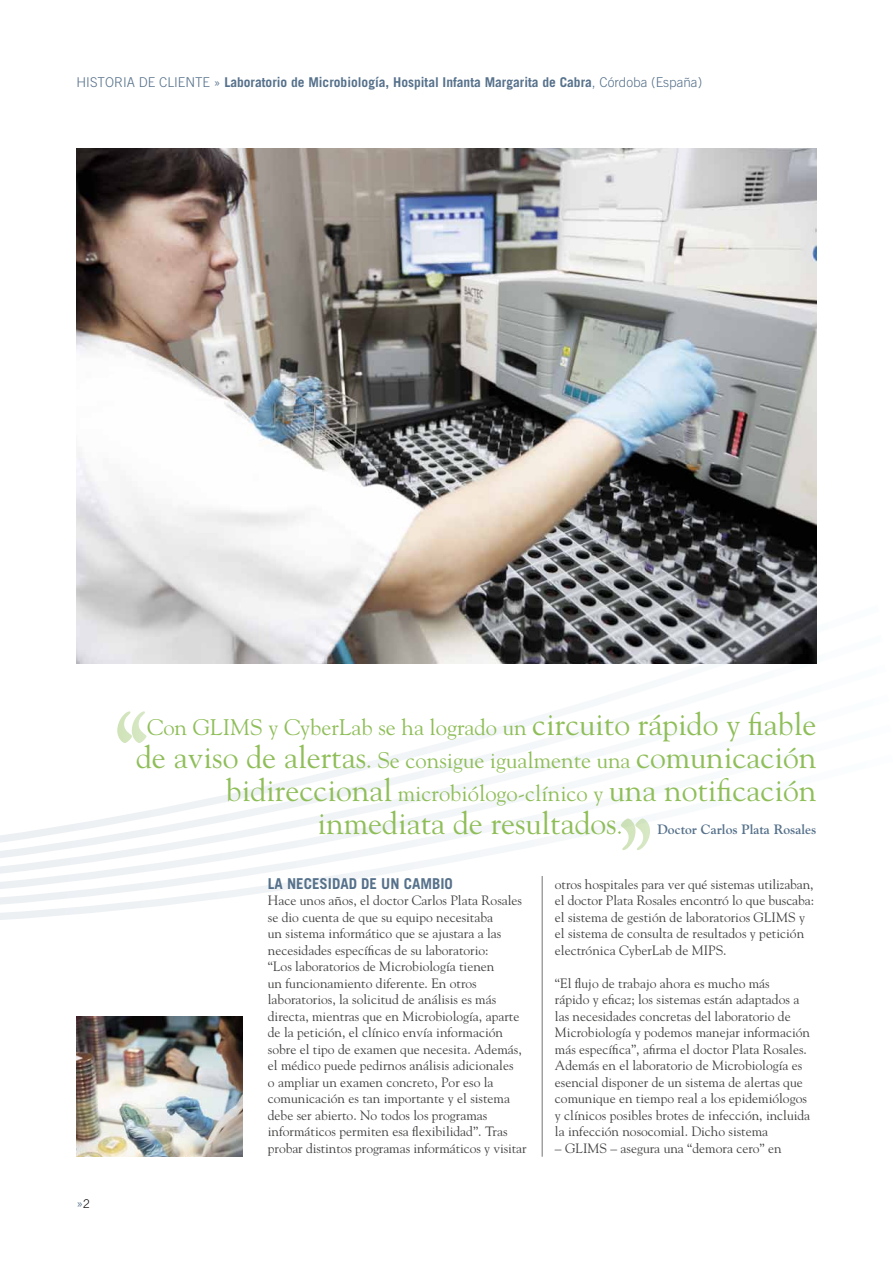
<style>
.page{position:relative;width:893px;height:1263px;background:#fff}
.page>*{position:absolute;margin:0;border:0;box-sizing:border-box;transform-origin:0 0}
.t1{font:117px "Goudy";color:#8fbe59}
.t2{font:31.5px "Goudy";color:#8fbe59}
.t3{font:22.5px "Goudy";color:#8fbe59}
.t4{font:700 15px "Trade Gothic";color:#56718b}
.t5{font:13.5px/16.5px "Goudy";color:#414140}
.t6{font:700 13.5px "Trade Gothic";color:#56718b}
.t7{font:700 13.5px "Goudy";color:#56718b}
.t8{font:300 13.5px "Trade Gothic";color:#56718b}
.s1{font-weight:300}
.s2{font-size:31.5px}
.s3{font-size:22.5px}
.s4{font-size:12px;color:#000}
</style>
<div class="page">
<svg style="left:0;top:605px;width:817px;height:336px"></svg>
<img style="left:77px;top:149px;width:739px;height:514px">
<hr style="left:542px;top:876px;width:1px;height:281px;background:#737373">
<img style="left:77px;top:1016px;width:165px;height:141px">
<p class="t6" style="left:77px;top:74px;width:627px"><span class="s1">HISTORIA DE CLIENTE »</span> Laboratorio de Microbiología, Hospital Infanta Margarita de Cabra<span class="s1">, CÓRDOBA (ESPAÑA)</span></p>
<h1 class="t1" style="left:112px;top:681px;width:42px">‘‘</h1>
<h3 class="t3" style="left:147px;top:713px;width:671px">Con GLIMS y CyberLab se ha logrado un <span class="s2">circuito rápido y fiable</span></h3>
<h2 class="t2" style="left:136px;top:738px;width:682px">de aviso de alertas<span class="s3">. Se consigue igualmente una</span> comunicación</h2>
<h2 class="t2" style="left:226px;top:771px;width:592px">bidireccional <span class="s3">microbiólogo-clínico y</span> una notificación</h2>
<h2 class="t2" style="left:317px;top:804px;width:306px">inmediata de resultados<span class="s3">.</span></h2>
<h1 class="t1" style="left:615px;top:788px;width:42px">’’</h1>
<p class="t7" style="left:657px;top:821px;width:160px">Doctor Carlos Plata Rosales</p>
<p class="t8" style="left:77px;top:1195px;width:15px">»<span class="s4">2</span></p>
<p class="t4" style="left:268px;top:874px;width:187px">La necesidad de un cambio</p>
<p class="t5" style="left:268px;top:892px;width:260px">Hace unos años, el doctor Carlos Plata Rosales se dio cuenta de que su equipo necesitaba<br>un sistema informático que se ajustara a las necesidades específicas de su laboratorio:<br>“Los laboratorios de Microbiología tienen<br>un funcionamiento diferente. En otros laboratorios, la solicitud de análisis es más directa, mientras que en Microbiología, aparte de la petición, el clínico envía información sobre el tipo de examen que necesita. Además, el médico puede pedirnos análisis adicionales<br>o ampliar un examen concreto, Por eso la comunicación es tan importante y el sistema debe ser abierto. No todos los programas informáticos permiten esa flexibilidad”. Tras probar distintos programas informáticos y visitar</p>
<p class="t5" style="left:555px;top:875px;width:261px">otros hospitales para ver qué sistemas utilizaban, el doctor Plata Rosales encontró lo que buscaba: el sistema de gestión de laboratorios GLIMS y el sistema de consulta de resultados y petición electrónica CyberLab de MIPS.</p>
<p class="t5" style="left:555px;top:974px;width:257px">“El flujo de trabajo ahora es mucho más<br>rápido y eficaz; los sistemas están adaptados a las necesidades concretas del laboratorio de Microbiología y podemos manejar información más específica”, afirma el doctor Plata Rosales.<br>Además en el laboratorio de Microbiología es esencial disponer de un sistema de alertas que comunique en tiempo real a los epidemiólogos y clínicos posibles brotes de infección, incluida la infección nosocomial. Dicho sistema</p>
<p class="t5" style="left:555px;top:1139px;width:228px">– GLIMS – asegura una “demora cero” en</p>
</div>
